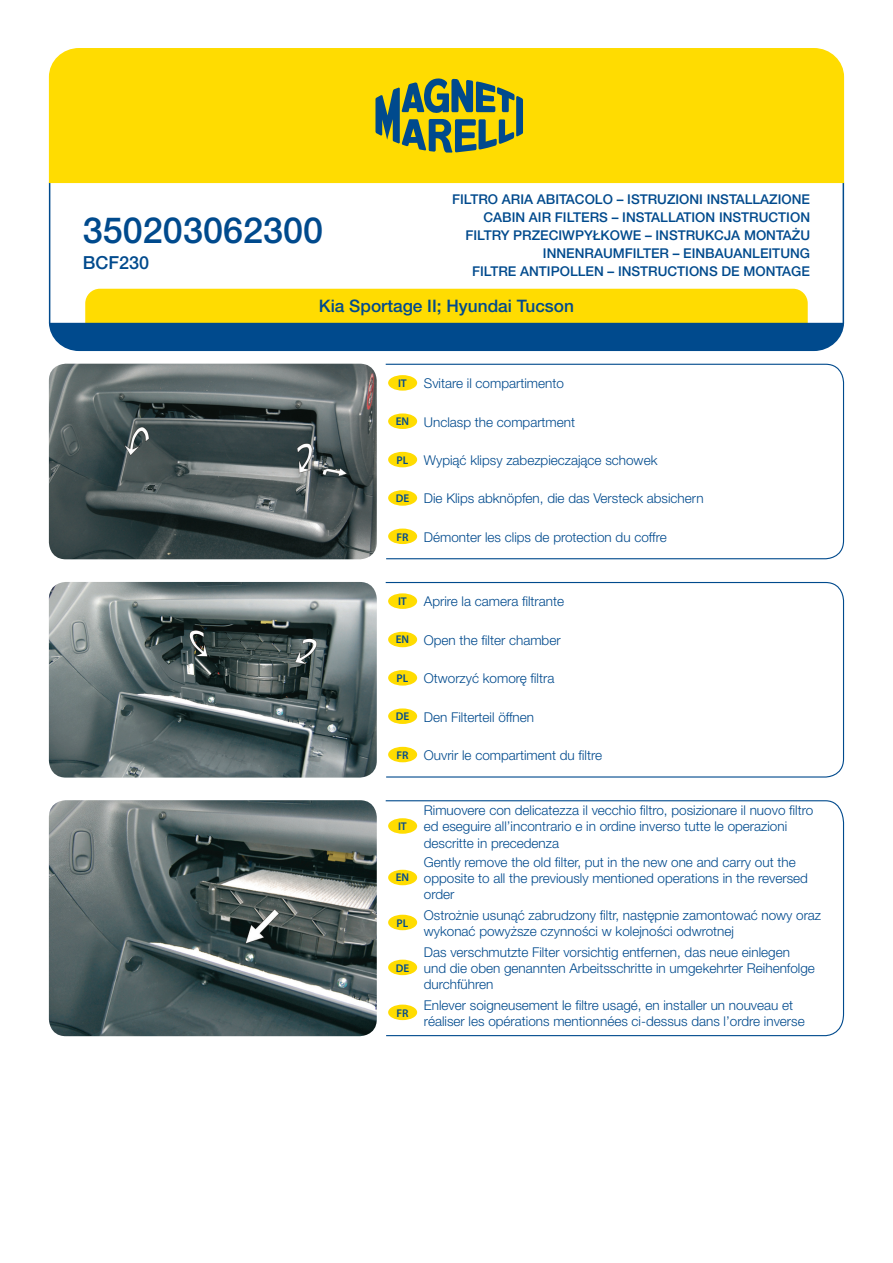
<style>
.page{position:relative;width:893px;height:1263px;background:#fff}
.page>*{position:absolute;margin:0;border:0;box-sizing:border-box;transform-origin:0 0}
.t1{font:500 36px "Helvetica Neue LT Pro";color:#004a8d}
.t2{font:500 18px "Helvetica Neue LT Pro";color:#004a8d}
.t3{font:500 17.25px "Helvetica Neue LT Pro";color:#004a8d}
.t4{font:300 13.5px/16.2px "Helvetica Neue Pl";color:#004a8d}
.t5{font:500 13.5px/18px "Helvetica Neue LT Pro";color:#004a8d}
.t6{font:600 11.25px "Myriad Pro";color:#004a8d}
.s1{font-family:"Myriad Pro";font-weight:600;font-size:11.25px}
</style>
<div class="page">
<svg style="left:385px;top:363px;width:460px;height:197px"></svg>
<svg style="left:385px;top:581px;width:460px;height:197px"></svg>
<svg style="left:385px;top:800px;width:460px;height:237px"></svg>
<svg style="left:49px;top:289px;width:795px;height:62px;background:#8c9c4e"></svg>
<hr style="left:49px;top:183px;width:1px;height:140px;background:#004a8d">
<hr style="left:843px;top:183px;width:1px;height:140px;background:#004a8d">
<div style="left:49px;top:48px;width:795px;height:135px;background:#ffdc01"></div>
<svg style="left:375px;top:78px;width:148px;height:75px;background:#879742"></svg>
<img style="left:49px;top:364px;width:328px;height:195px">
<img style="left:49px;top:582px;width:328px;height:195px">
<img style="left:49px;top:800px;width:328px;height:236px">
<div style="left:388px;top:375px;width:29px;height:16px;background:#ffdc01;border-radius:50%"></div>
<div style="left:388px;top:413px;width:29px;height:16px;background:#ffdc01;border-radius:50%"></div>
<div style="left:388px;top:452px;width:29px;height:15px;background:#ffdc01;border-radius:50%"></div>
<div style="left:388px;top:490px;width:29px;height:16px;background:#ffdc01;border-radius:50%"></div>
<div style="left:388px;top:528px;width:29px;height:16px;background:#ffdc01;border-radius:50%"></div>
<div style="left:388px;top:593px;width:29px;height:16px;background:#ffdc01;border-radius:50%"></div>
<div style="left:388px;top:632px;width:29px;height:15px;background:#ffdc01;border-radius:50%"></div>
<div style="left:388px;top:670px;width:29px;height:16px;background:#ffdc01;border-radius:50%"></div>
<div style="left:388px;top:708px;width:29px;height:16px;background:#ffdc01;border-radius:50%"></div>
<div style="left:388px;top:747px;width:29px;height:15px;background:#ffdc01;border-radius:50%"></div>
<div style="left:388px;top:818px;width:29px;height:16px;background:#ffdc01;border-radius:50%"></div>
<div style="left:388px;top:870px;width:29px;height:15px;background:#ffdc01;border-radius:50%"></div>
<div style="left:388px;top:915px;width:29px;height:15px;background:#ffdc01;border-radius:50%"></div>
<div style="left:388px;top:960px;width:29px;height:15px;background:#ffdc01;border-radius:50%"></div>
<div style="left:388px;top:1004px;width:29px;height:16px;background:#ffdc01;border-radius:50%"></div>
<p class="t5" style="left:483px;top:190px;width:328px;text-indent:-31px">FILTRO ARIA ABITACOLO – ISTRUZIONI INSTALLAZIONE<br>CABIN</p>
<p class="t5" style="left:529px;top:208px;width:9px">AIR</p>
<p class="t5" style="left:555px;top:208px;width:17px">FILTERS</p>
<p class="t5" style="left:612px;top:208px;width:200px">– INSTALLATION INSTRUCTION</p>
<h1 class="t1" style="left:83px;top:209px;width:242px">350203062300</h1>
<h2 class="t2" style="left:83px;top:252px;width:68px">BC F230</h2>
<p class="t3" style="left:319px;top:296px;width:257px">KIA SPORTAGE II ; HYUNDAI TUCSON</p>
<p class="t5" style="left:465px;top:226px;width:16px">FILTR</p>
<p class="t5" style="left:501px;top:226px;width:31px">Y PRZECI</p>
<p class="t5" style="left:562px;top:226px;width:249px">WPYŁKOWE – INSTRUKCJA MONTAŻU</p>
<p class="t5" style="left:543px;top:244px;width:10px">INNENRAUM</p>
<p class="t5" style="left:625px;top:244px;width:16px">FILTER</p>
<p class="t5" style="left:673px;top:244px;width:139px">– EINBAUANLEITUNG</p>
<p class="t5" style="left:472px;top:262px;width:16px">FILTRE</p>
<p class="t5" style="left:520px;top:262px;width:9px">ANTI</p>
<p class="t5" style="left:551px;top:262px;width:19px">POLLEN</p>
<p class="t5" style="left:607px;top:262px;width:204px">– INSTRUCTIONS DE MONTAGE</p>
<p class="t6" style="left:398px;top:376px;width:10px">IT</p>
<p class="t4" style="left:424px;top:375px;width:142px">Svitare il compartimento</p>
<p class="t4" style="left:396px;top:413px;width:181px"><span class="s1">EN</span> Unclasp the compartment</p>
<p class="t4" style="left:396px;top:452px;width:262px"><span class="s1">PL</span> Wypiąć klipsy zabezpieczające schowek</p>
<p class="t4" style="left:396px;top:490px;width:309px"><span class="s1">DE</span> Die Klips abknöpfen, die das Versteck absichern</p>
<p class="t4" style="left:396px;top:528px;width:272px"><span class="s1">FR</span> Démonter les clips de protection du coffre</p>
<p class="t6" style="left:398px;top:594px;width:10px">IT</p>
<p class="t4" style="left:424px;top:593px;width:142px">Aprire la camera filtrante</p>
<p class="t4" style="left:396px;top:632px;width:166px"><span class="s1">EN</span> Open the filter chamber</p>
<p class="t4" style="left:396px;top:670px;width:159px"><span class="s1">PL</span> Otworzyć komorę filtra</p>
<p class="t4" style="left:396px;top:708px;width:140px"><span class="s1">DE</span> Den Filterteil öffnen</p>
<p class="t4" style="left:396px;top:747px;width:207px"><span class="s1">FR</span> Ouvrir le compartiment du filtre</p>
<p class="t6" style="left:398px;top:819px;width:10px">IT</p>
<p class="t6" style="left:396px;top:870px;width:15px">EN</p>
<p class="t4" style="left:424px;top:802px;width:391px">Rimuovere con delicatezza il vecchio filtro, posizionare il nuovo filtro ed eseguire all’incontrario e in ordine inverso tutte le operazioni descritte in precedenza</p>
<p class="t4" style="left:424px;top:853px;width:386px">Gently remove the old filter, put in the new one and carry out the opposite to all the previously mentioned operations in the reversed order</p>
<p class="t6" style="left:396px;top:916px;width:13px">PL</p>
<p class="t4" style="left:424px;top:906px;width:399px">Ostrożnie usunąć zabrudzony filtr, następnie zamontować nowy oraz wykonać powyższe czynności w kolejności odwrotnej</p>
<p class="t6" style="left:396px;top:961px;width:15px">DE</p>
<p class="t4" style="left:424px;top:943px;width:393px">Das verschmutzte Filter vorsichtig entfernen, das neue einlegen und die oben genannten Arbeitsschritte in umgekehrter Reihenfolge durchführen</p>
<p class="t6" style="left:396px;top:1006px;width:14px">FR</p>
<p class="t4" style="left:424px;top:996px;width:382px">Enlever soigneusement le filtre usagé, en installer un nouveau et réaliser les opérations mentionnées ci-dessus dans l’ordre inverse</p>
</div>
